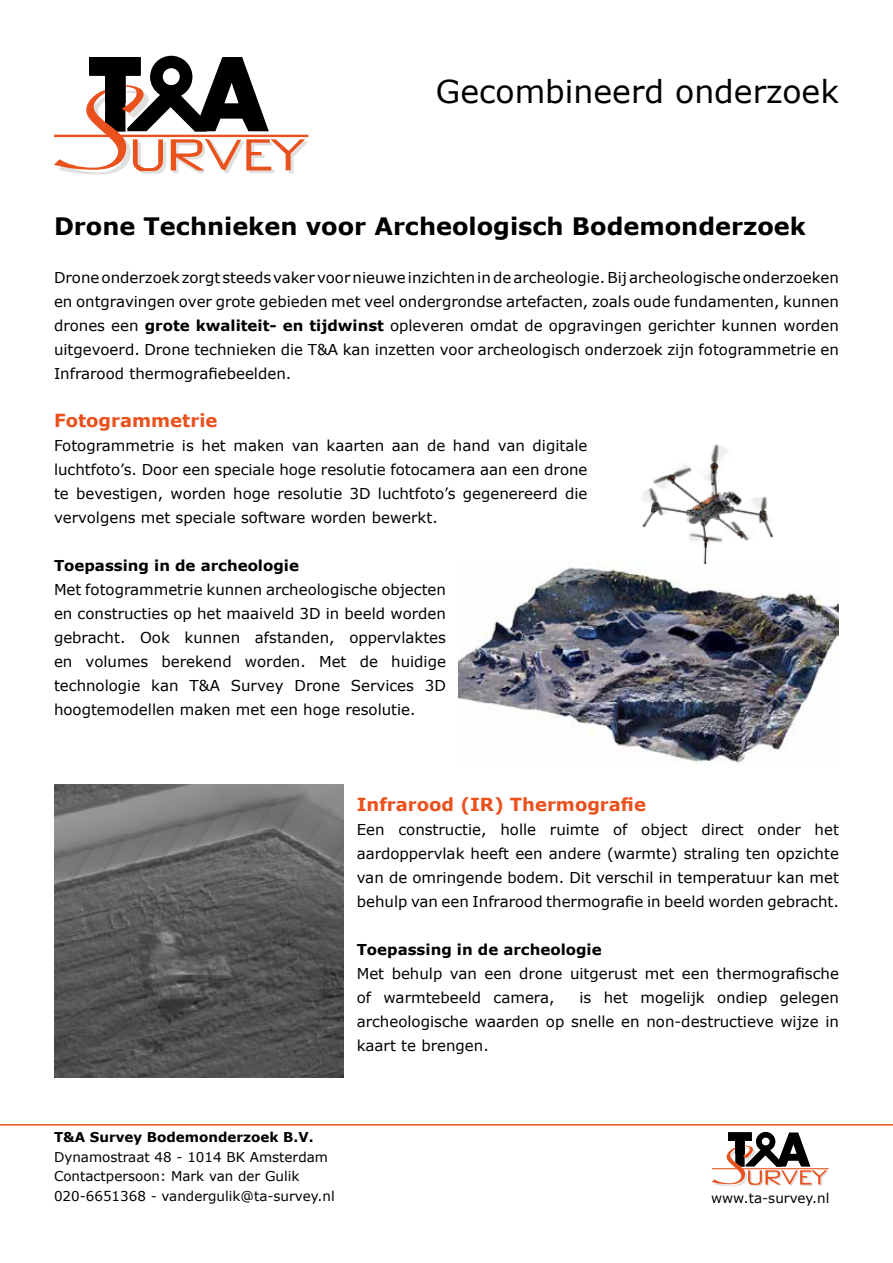
<style>
.page{position:relative;width:893px;height:1263px;background:#fff}
.page>*{position:absolute;margin:0;border:0;box-sizing:border-box;transform-origin:0 0}
.t1{font:31.5px "Verdana";color:#000}
.t2{font:700 24px "Verdana";color:#000}
.t3{font:700 18px "Verdana";color:#e9511d}
.t4{font:15px/24px "Verdana";color:#000;text-align:justify}
.t5{font:700 15px "Verdana";color:#000}
.t6{font:13.5px/19.5px "Verdana";color:#000}
.t7{font:700 13.5px "Verdana";color:#000}
.s1{font-weight:700}
</style>
<div class="page">
<img style="left:54px;top:784px;width:290px;height:294px">
<img style="left:459px;top:565px;width:380px;height:199px">
<img style="left:625px;top:444px;width:162px;height:132px">
<svg style="left:54px;top:56px;width:255px;height:119px"></svg>
<svg style="left:712px;top:1132px;width:117px;height:54px"></svg>
<hr style="left:0;top:1124px;width:893px;height:1px;background:#e9511d">
<h1 class="t1" style="left:436px;top:70px;width:405px">Gecombineerd onderzoek</h1>
<h2 class="t2" style="left:54px;top:209px;width:753px">Drone Technieken voor Archeologisch Bodemonderzoek</h2>
<p class="t4" style="left:54px;top:265px;width:786px">Drone onderzoek zorgt steeds vaker voor nieuwe inzichten in de archeologie. Bij archeologische onderzoeken en ontgravingen over grote gebieden met veel ondergrondse artefacten, zoals oude fundamenten, kunnen drones een <span class="s1">grote kwaliteit- en tijdwinst</span> opleveren omdat de opgravingen gerichter kunnen worden uitgevoerd. Drone technieken die T&amp;A kan inzetten voor archeologisch onderzoek zijn fotogrammetrie en Infrarood thermografiebeelden.</p>
<p class="t3" style="left:54px;top:407px;width:165px">Fotogrammetrie</p>
<p class="t4" style="left:54px;top:433px;width:535px">Fotogrammetrie is het maken van kaarten aan de hand van digitale luchtfoto’s. Door een speciale hoge resolutie fotocamera aan een drone te bevestigen, worden hoge resolutie 3D luchtfoto’s gegenereerd die vervolgens met speciale software worden bewerkt.</p>
<p class="t5" style="left:54px;top:554px;width:246px">Toepassing in de archeologie</p>
<p class="t4" style="left:54px;top:577px;width:394px">Met fotogrammetrie kunnen archeologische objecten en constructies op het maaiveld 3D in beeld worden gebracht. Ook kunnen afstanden, oppervlaktes en volumes berekend worden. Met de huidige technologie kan T&amp;A Survey Drone Services 3D hoogtemodellen maken met een hoge resolutie.</p>
<p class="t3" style="left:357px;top:791px;width:291px">Infrarood (IR) Thermografie</p>
<p class="t4" style="left:357px;top:817px;width:484px">Een constructie, holle ruimte of object direct onder het aardoppervlak heeft een andere (warmte) straling ten opzichte van de omringende bodem. Dit verschil in temperatuur kan met behulp van een Infrarood thermografie in beeld worden gebracht.</p>
<p class="t5" style="left:357px;top:938px;width:246px">Toepassing in de archeologie</p>
<p class="t4" style="left:357px;top:961px;width:484px">Met behulp van een drone uitgerust met een thermografische of warmtebeeld camera,</p>
<p class="t4" style="left:357px;top:985px;width:484px;text-indent:223px">is het mogelijk ondiep gelegen archeologische waarden op snelle en non-destructieve wijze in kaart te brengen.</p>
<p class="t7" style="left:54px;top:1128px;width:261px">T&amp;A Survey Bodemonderzoek B.V.</p>
<p class="t6" style="left:54px;top:1147px;width:282px">Dynamostraat 48 - 1014 BK Amsterdam<br>Contactpersoon: Mark van der Gulik<br>020-6651368 - vandergulik@ta-survey.nl</p>
<p class="t6" style="left:711px;top:1188px;width:120px">www.ta-survey.nl</p>
</div>
